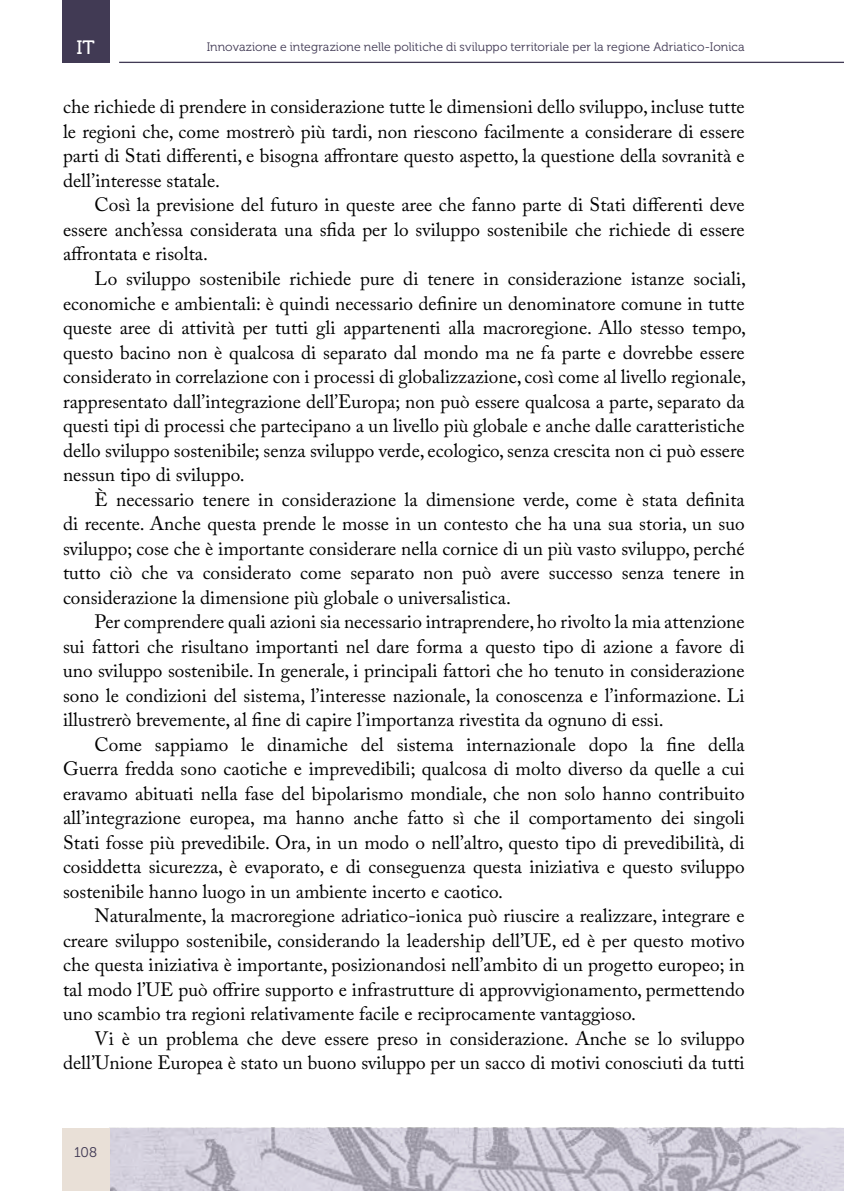
<style>
.page{position:relative;width:844px;height:1191px;background:#fff}
.page>*{position:absolute;margin:0;border:0;box-sizing:border-box;transform-origin:0 0}
.t1{font:19.25px "Adobe Caslon Pro";color:#000}
.t2{font:19.25px "Museo 500";color:#fff}
.t3{font:14px "Museo 300";color:#413a54}
.t4{font:12.25px "Museo 300";letter-spacing:.005em;color:#413a54}
</style>
<div class="page">
<svg style="left:109px;top:1128px;width:734px;height:63px;background:#c7c3d0"></svg>
<div style="left:62px;top:1128px;width:47px;height:63px;background:#e9e0d7"></div>
<hr style="left:119px;top:62px;width:724px;height:1px;background:#413a54">
<div style="left:62px;top:0;width:47px;height:63px;background:#413a54"></div>
<p class="t2" style="left:76px;top:37px;width:20px">IT</p>
<p class="t4" style="left:207px;top:40px;width:539px">Innovazione e integrazione nelle politiche di sviluppo territoriale per la regione Adriatico-Ionica</p>
<p class="t1" style="left:63px;top:95px;width:683px">che richiede di prendere in considerazione tutte le dimensioni dello sviluppo, incluse tutte</p>
<p class="t1" style="left:63px;top:120px;width:683px">le regioni che, come mostrerò più tardi, non riescono facilmente a considerare di essere</p>
<p class="t1" style="left:63px;top:144px;width:683px">parti di Stati differenti, e bisogna affrontare questo aspetto, la questione della sovranità e</p>
<p class="t1" style="left:63px;top:169px;width:158px">dell’interesse statale.</p>
<p class="t1" style="left:94px;top:193px;width:651px">Così la previsione del futuro in queste aree che fanno parte di Stati differenti deve</p>
<p class="t1" style="left:63px;top:218px;width:683px">essere anch’essa considerata una sfida per lo sviluppo sostenibile che richiede di essere</p>
<p class="t1" style="left:63px;top:242px;width:146px">affrontata e risolta.</p>
<p class="t1" style="left:94px;top:267px;width:652px">Lo sviluppo sostenibile richiede pure di tenere in considerazione istanze sociali,</p>
<p class="t1" style="left:63px;top:292px;width:683px">economiche e ambientali: è quindi necessario definire un denominatore comune in tutte</p>
<p class="t1" style="left:63px;top:316px;width:684px">queste aree di attività per tutti gli appartenenti alla macroregione. Allo stesso tempo,</p>
<p class="t1" style="left:63px;top:341px;width:683px">questo bacino non è qualcosa di separato dal mondo ma ne fa parte e dovrebbe essere</p>
<p class="t1" style="left:63px;top:365px;width:684px">considerato in correlazione con i processi di globalizzazione, così come al livello regionale,</p>
<p class="t1" style="left:63px;top:390px;width:683px">rappresentato dall’integrazione dell’Europa; non può essere qualcosa a parte, separato da</p>
<p class="t1" style="left:63px;top:414px;width:682px">questi tipi di processi che partecipano a un livello più globale e anche dalle caratteristiche</p>
<p class="t1" style="left:63px;top:439px;width:683px">dello sviluppo sostenibile; senza sviluppo verde, ecologico, senza crescita non ci può essere</p>
<p class="t1" style="left:63px;top:463px;width:183px">nessun tipo di sviluppo.</p>
<p class="t1" style="left:94px;top:488px;width:651px">È necessario tenere in considerazione la dimensione verde, come è stata definita</p>
<p class="t1" style="left:63px;top:512px;width:683px">di recente. Anche questa prende le mosse in un contesto che ha una sua storia, un suo</p>
<p class="t1" style="left:63px;top:537px;width:683px">sviluppo; cose che è importante considerare nella cornice di un più vasto sviluppo, perché</p>
<p class="t1" style="left:63px;top:561px;width:683px">tutto ciò che va considerato come separato non può avere successo senza tenere in</p>
<p class="t1" style="left:63px;top:586px;width:449px">considerazione la dimensione più globale o universalistica.</p>
<p class="t1" style="left:94px;top:610px;width:651px">Per comprendere quali azioni sia necessario intraprendere, ho rivolto la mia attenzione</p>
<p class="t1" style="left:63px;top:635px;width:682px">sui fattori che risultano importanti nel dare forma a questo tipo di azione a favore di</p>
<p class="t1" style="left:63px;top:659px;width:683px">uno sviluppo sostenibile. In generale, i principali fattori che ho tenuto in considerazione</p>
<p class="t1" style="left:63px;top:684px;width:683px">sono le condizioni del sistema, l’interesse nazionale, la conoscenza e l’informazione. Li</p>
<p class="t1" style="left:63px;top:708px;width:602px">illustrerò brevemente, al fine di capire l’importanza rivestita da ognuno di essi.</p>
<p class="t1" style="left:94px;top:733px;width:651px">Come sappiamo le dinamiche del sistema internazionale dopo la fine della</p>
<p class="t1" style="left:63px;top:757px;width:683px">Guerra fredda sono caotiche e imprevedibili; qualcosa di molto diverso da quelle a cui</p>
<p class="t1" style="left:63px;top:782px;width:683px">eravamo abituati nella fase del bipolarismo mondiale, che non solo hanno contribuito</p>
<p class="t1" style="left:63px;top:806px;width:683px">all’integrazione europea, ma hanno anche fatto sì che il comportamento dei singoli</p>
<p class="t1" style="left:63px;top:831px;width:683px">Stati fosse più prevedibile. Ora, in un modo o nell’altro, questo tipo di prevedibilità, di</p>
<p class="t1" style="left:63px;top:855px;width:683px">cosiddetta sicurezza, è evaporato, e di conseguenza questa iniziativa e questo sviluppo</p>
<p class="t1" style="left:63px;top:880px;width:441px">sostenibile hanno luogo in un ambiente incerto e caotico.</p>
<p class="t1" style="left:94px;top:904px;width:651px">Naturalmente, la macroregione adriatico-ionica può riuscire a realizzare, integrare e</p>
<p class="t1" style="left:63px;top:929px;width:683px">creare sviluppo sostenibile, considerando la leadership dell’UE, ed è per questo motivo</p>
<p class="t1" style="left:63px;top:953px;width:683px">che questa iniziativa è importante, posizionandosi nell’ambito di un progetto europeo; in</p>
<p class="t1" style="left:63px;top:978px;width:683px">tal modo l’UE può offrire supporto e infrastrutture di approvvigionamento, permettendo</p>
<p class="t1" style="left:63px;top:1002px;width:574px">uno scambio tra regioni relativamente facile e reciprocamente vantaggioso.</p>
<p class="t1" style="left:94px;top:1027px;width:651px">Vi è un problema che deve essere preso in considerazione. Anche se lo sviluppo</p>
<p class="t1" style="left:63px;top:1051px;width:683px">dell’Unione Europea è stato un buono sviluppo per un sacco di motivi conosciuti da tutti</p>
<p class="t3" style="left:74px;top:1144px;width:24px">108</p>
</div>
